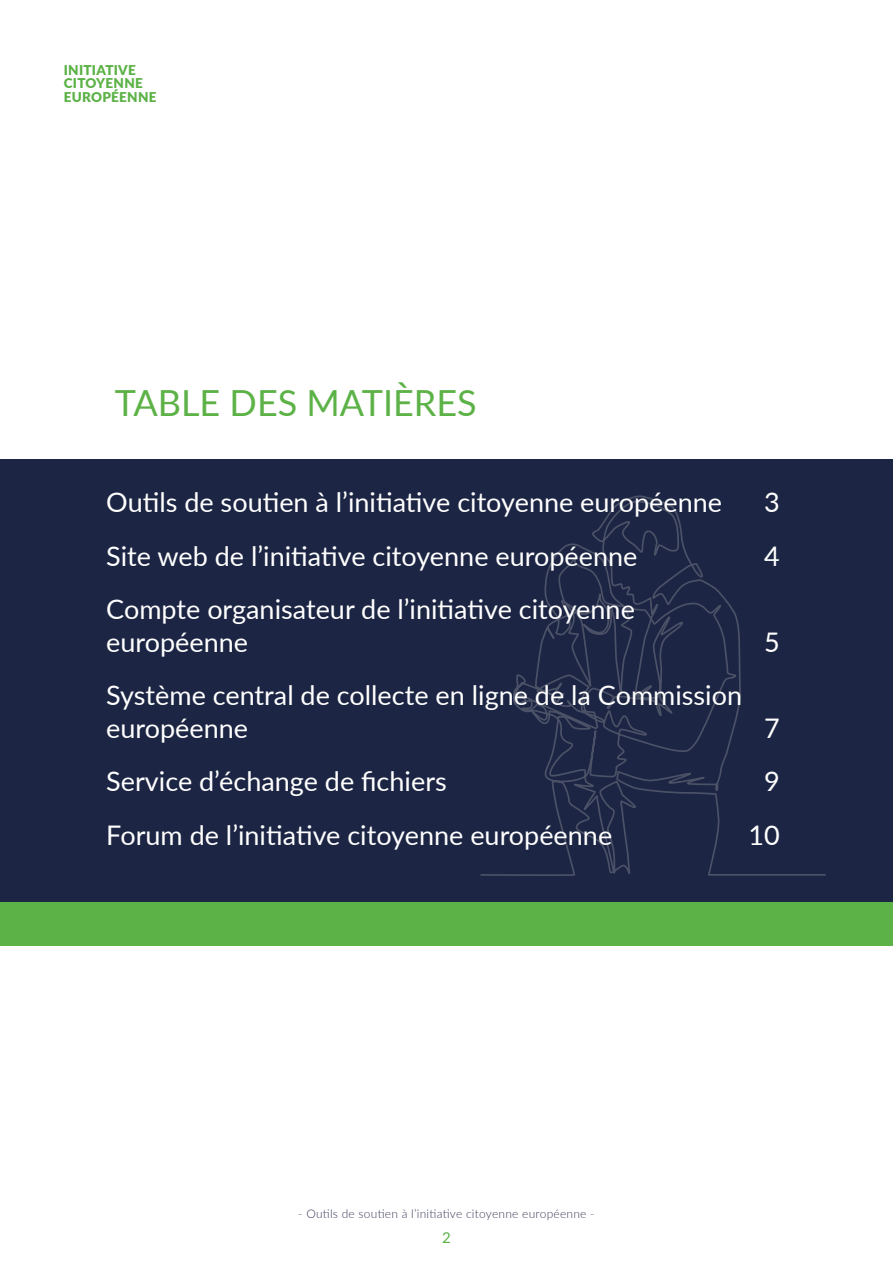
<style>
.page{position:relative;width:893px;height:1263px;background:#fff}
.page>*{position:absolute;margin:0;border:0;box-sizing:border-box;transform-origin:0 0}
.t1{font:36px "Lato";color:#5cb246}
.t2{font:27px/32.4px "Lato";color:#fff}
.t3{font:15px "Lato";color:#5cb246}
.t4{font:900 13.5px/13.5px "Lato";letter-spacing:.02em;color:#5cb246}
.t5{font:300 12px "Lato";letter-spacing:.02em;color:#3c3e5c}
</style>
<div class="page">
<div style="left:0;top:459px;width:893px;height:443px;background:#1c2543"></div>
<svg style="left:480px;top:495px;width:346px;height:381px"></svg>
<div style="left:0;top:902px;width:893px;height:44px;background:#5cb246"></div>
<p class="t4" style="left:64px;top:62px;width:94px">INITIATIVE<br>CITOYENNE<br>EUROPÉENNE</p>
<h1 class="t1" style="left:115px;top:377px;width:363px">TABLE DES MATIÈRES</h1>
<p class="t2" style="left:106px;top:485px;width:617px">Outils de soutien à l’initiative citoyenne européenne</p>
<p class="t2" style="left:764px;top:485px;width:17px">3</p>
<p class="t2" style="left:106px;top:538px;width:533px">Site web de l’initiative citoyenne européenne</p>
<p class="t2" style="left:764px;top:538px;width:17px">4</p>
<p class="t2" style="left:106px;top:592px;width:530px">Compte organisateur de l’initiative citoyenne européenne</p>
<p class="t2" style="left:764px;top:624px;width:17px">5</p>
<p class="t2" style="left:106px;top:678px;width:637px">Système central de collecte en ligne de la Commission européenne</p>
<p class="t2" style="left:764px;top:711px;width:17px">7</p>
<p class="t2" style="left:106px;top:764px;width:342px">Service d’échange de fichiers</p>
<p class="t2" style="left:764px;top:764px;width:17px">9</p>
<p class="t2" style="left:106px;top:818px;width:507px">Forum de l’initiative citoyenne européenne</p>
<p class="t2" style="left:748px;top:818px;width:33px">10</p>
<p class="t5" style="left:298px;top:1206px;width:298px">- Outils de soutien à l’initiative citoyenne européenne -</p>
<p class="t3" style="left:442px;top:1227px;width:10px">2</p>
</div>
